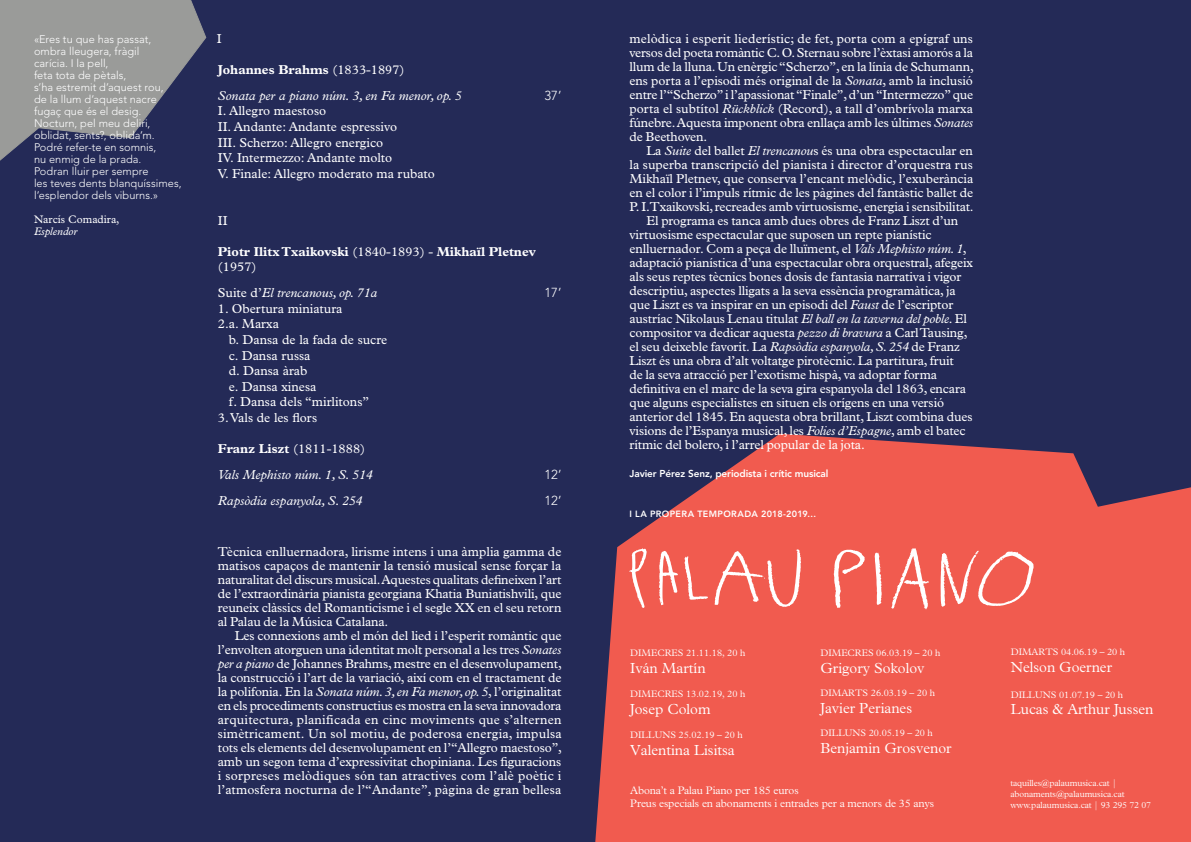
<style>
.page{position:relative;width:1191px;height:842px;background:#fff}
.page>*{position:absolute;margin:0;border:0;box-sizing:border-box;transform-origin:0 0}
.t1{font:300 14.7px "Plantin Std";color:#fff}
.t2{font:13px/14px "Plantin Std";letter-spacing:-.01em;color:#fff}
.t3{font:italic 13px/25.9px "Plantin Std";color:#fff}
.t4{font:700 13px/15.6px "Plantin Std";color:#fff}
.t5{font:300 13px "Avenir LT Std";color:#fff}
.t6{font:300 11px/12px "Avenir LT Std";letter-spacing:.005em;color:#fff}
.t7{font:300 11px/13px "Plantin Std";letter-spacing:-.01em;color:#fff}
.t8{font:11px "Plantin Std";color:#fff}
.t9{font:italic 11px "Plantin Std";color:#fff}
.t10{font:800 10px "Avenir LT Std";letter-spacing:-.01em;color:#fff}
.t11{font:300 9.5px "Plantin Std";color:#fff}
.t12{font:300 9px/11px "Plantin Std";letter-spacing:-.01em;color:#fff}
.t13{font:800 9px "Avenir LT Std";letter-spacing:.04em;color:#fff}
.s1{font-weight:700;font-style:normal}
.s2{font-style:normal}
.s3{font-weight:400}
.s4{font-style:italic}
</style>
<div class="page">
<div style="left:0;top:0;width:595px;height:842px;background:#242a57"></div>
<div style="left:595px;top:0;width:596px;height:434px;background:#242a57"></div>
<svg style="left:0;top:0;width:207px;height:161px"></svg>
<svg style="left:595px;top:434px;width:596px;height:408px;background:#da554f"></svg>
<svg style="left:833px;top:549px;width:32px;height:59px"></svg>
<svg style="left:940px;top:551px;width:93px;height:56px;background:#f37b71"></svg>
<svg style="left:684px;top:556px;width:24px;height:44px"></svg>
<svg style="left:659px;top:551px;width:19px;height:54px"></svg>
<svg style="left:629px;top:548px;width:18px;height:60px"></svg>
<svg style="left:714px;top:549px;width:87px;height:58px;background:#f3776d"></svg>
<svg style="left:891px;top:548px;width:38px;height:61px"></svg>
<svg style="left:874px;top:552px;width:7px;height:53px"></svg>
<p class="t6" style="left:34px;top:33px;width:149px">«Eres tu que has passat, ombra lleugera, fràgil<br>carícia. I la pell,<br>feta tota de pètals,<br>s’ha estremit d’aquest rou,<br>de la llum d’aquest nacre fugaç que és el desig.<br>Nocturn, pel meu deliri, oblidat, sents?, oblida’m.<br>Podré refer-te en somnis,<br>nu enmig de la prada.<br>Podran lluir per sempre<br>les teves dents blanquíssimes, l’esplendor dels viburns.»</p>
<p class="t8" style="left:34px;top:213px;width:87px">Narcís Comadira,</p>
<p class="t9" style="left:34px;top:225px;width:45px">Esplendor</p>
<p class="t2" style="left:217px;top:32px;width:6px">I</p>
<p class="t3" style="left:218px;top:57px;width:245px"><span class="s1">Johannes Brahms</span> <span class="s2">(1833-1897)<br></span>Sonata per a piano núm. 3, en Fa menor, op. 5</p>
<p class="t5" style="left:544px;top:88px;width:18px">37’</p>
<p class="t2" style="left:218px;top:103px;width:219px;line-height:15.6px">I. Allegro maestoso<br>II. Andante: Andante espressivo<br>III. Scherzo: Allegro energico<br>IV. Intermezzo: Andante molto<br>V. Finale: Allegro moderato ma rubato</p>
<p class="t2" style="left:218px;top:213px;width:11px">II</p>
<p class="t4" style="left:218px;top:243px;width:319px">Piotr Ilitx Txaikovski <span class="s3">(1840-1893) -</span> Mikhaïl Pletnev <span class="s3">(1957)</span></p>
<p class="t3" style="left:218px;top:280px;width:161px"><span class="s2">Suite d’</span>El trencanous, op. 71a</p>
<p class="t5" style="left:544px;top:285px;width:18px">17’</p>
<p class="t2" style="left:218px;top:301px;width:126px;line-height:15.6px">1. Obertura miniatura<br>2.a. Marxa</p>
<p class="t2" style="left:229px;top:332px;width:160px;line-height:15.6px">b. Dansa de la fada de sucre c. Dansa russa<br>d. Dansa àrab<br>e. Dansa xinesa<br>f. Dansa dels “mirlitons”</p>
<p class="t2" style="left:218px;top:411px;width:101px">3. Vals de les flors</p>
<p class="t3" style="left:218px;top:436px;width:156px"><span class="s1">Franz Liszt</span> <span class="s2">(1811-1888)<br></span>Vals Mephisto núm. 1, S. 514</p>
<p class="t5" style="left:544px;top:467px;width:18px">12’</p>
<p class="t3" style="left:218px;top:488px;width:146px">Rapsòdia espanyola, S. 254</p>
<p class="t5" style="left:544px;top:493px;width:18px">12’</p>
<p class="t2" style="left:218px;top:545px;width:345px;text-align:justify">Tècnica enlluernadora, lirisme intens i una àmplia gamma de matisos capaços de mantenir la tensió musical sense forçar la naturalitat del discurs musical. Aquestes qualitats defineixen l’art de l’extraordinària pianista georgiana Khatia Buniatishvili, que reuneix clàssics del Romanticisme i el segle XX en el seu retorn al Palau de la Música Catalana.</p>
<p class="t2" style="left:218px;top:629px;width:346px;text-align:justify;text-indent:17px">Les connexions amb el món del lied i l’esperit romàntic que l’envolten atorguen una identitat molt personal a les tres <span class="s4">Sonates per a piano</span> de Johannes Brahms, mestre en el desenvolupament, la construcció i l’art de la variació, així com en el tractament de la polifonia. En la <span class="s4">Sonata núm. 3, en Fa menor, op. 5</span>, l’originalitat en els procediments constructius es mostra en la seva innovadora arquitectura, planificada en cinc moviments que s’alternen simètricament. Un sol motiu, de poderosa energia, impulsa tots els elements del desenvolupament en l’“Allegro maestoso”, amb un segon tema d’expressivitat chopiniana. Les figuracions i sorpreses melòdiques són tan atractives com l’alè poètic i l’atmosfera nocturna de l’“Andante”, pàgina de gran bellesa</p>
<p class="t2" style="left:629px;top:32px;width:346px;text-align:justify">melòdica i esperit liederístic; de fet, porta com a epígraf uns versos del poeta romàntic C. O. Sternau sobre l’èxtasi amorós a la llum de la lluna. Un enèrgic “Scherzo”, en la línia de Schumann, ens porta a l’episodi més original de la <span class="s4">Sonata</span>, amb la inclusió entre l’“Scherzo” i l’apassionat “Finale”, d’un “Intermezzo” que porta el subtítol <span class="s4">Rückblick</span> (Record), a tall d’ombrívola marxa fúnebre. Aquesta imponent obra enllaça amb les últimes <span class="s4">Sonates </span>de Beethoven.</p>
<p class="t2" style="left:646px;top:144px;width:328px">La <span class="s4">Suite</span> del ballet <span class="s4">El trencanou</span>s és una obra espectacular en</p>
<p class="t2" style="left:629px;top:158px;width:345px">la superba transcripció del pianista i director d’orquestra rus</p>
<p class="t2" style="left:629px;top:172px;width:345px">Mikhaïl Pletnev, que conserva l’encant melòdic, l’exuberància</p>
<p class="t2" style="left:629px;top:186px;width:345px">en el color i l’impuls rítmic de les pàgines del fantàstic ballet de</p>
<p class="t2" style="left:629px;top:200px;width:346px">P. I. Txaikovski, recreades amb virtuosisme, energia i sensibilitat.</p>
<p class="t2" style="left:646px;top:214px;width:313px">El programa es tanca amb dues obres de Franz Liszt d’un</p>
<p class="t2" style="left:629px;top:228px;width:303px">virtuosisme espectacular que suposen un repte pianístic</p>
<p class="t2" style="left:629px;top:242px;width:339px">enlluernador. Com a peça de lluïment, el <span class="s4">Vals Mephisto núm. 1</span>,</p>
<p class="t2" style="left:629px;top:256px;width:345px">adaptació pianística d’una espectacular obra orquestral, afegeix</p>
<p class="t2" style="left:629px;top:270px;width:333px">als seus reptes tècnics bones dosis de fantasia narrativa i vigor</p>
<p class="t2" style="left:629px;top:284px;width:328px">descriptiu, aspectes lligats a la seva essència programàtica, ja</p>
<p class="t2" style="left:629px;top:298px;width:325px">que Liszt es va inspirar en un episodi del <span class="s4">Faust</span> de l’escriptor</p>
<p class="t2" style="left:629px;top:312px;width:339px">austríac Nikolaus Lenau titulat <span class="s4">El ball en la taverna del poble</span>. El</p>
<p class="t2" style="left:629px;top:326px;width:339px">compositor va dedicar aquesta <span class="s4">pezzo di bravura</span> a Carl Tausing,</p>
<p class="t2" style="left:629px;top:340px;width:332px">el seu deixeble favorit. La <span class="s4">Rapsòdia espanyola, S. 254</span> de Franz</p>
<p class="t2" style="left:629px;top:354px;width:326px">Liszt és una obra d’alt voltatge pirotècnic. La partitura, fruit</p>
<p class="t2" style="left:629px;top:368px;width:309px">de la seva atracció per l’exotisme hispà, va adoptar forma</p>
<p class="t2" style="left:629px;top:382px;width:338px">definitiva en el marc de la seva gira espanyola del 1863, encara</p>
<p class="t2" style="left:629px;top:396px;width:316px">que alguns especialistes en situen els orígens en una versió</p>
<p class="t2" style="left:629px;top:410px;width:344px">anterior del 1845. En aquesta obra brillant, Liszt combina dues</p>
<p class="t2" style="left:629px;top:424px;width:338px">visions de l’Espanya musical, les <span class="s4">Folies d’Espagne</span>, amb el batec</p>
<p class="t2" style="left:629px;top:438px;width:237px">rítmic del bolero, i l’arrel popular de la jota.</p>
<p class="t10" style="left:629px;top:468px;width:200px">Javier Pérez Senz, periodista i crític musical</p>
<p class="t13" style="left:629px;top:509px;width:188px">I la propera temporada 2018-2019...</p>
<p class="t11" style="left:630px;top:647px;width:117px">DIMECRES 21.11.18, 20 h</p>
<p class="t1" style="left:630px;top:660px;width:77px">Iván Martín</p>
<p class="t11" style="left:630px;top:688px;width:117px">DIMECRES 13.02.19, 20 h</p>
<p class="t1" style="left:630px;top:700px;width:82px">Josep Colom</p>
<p class="t11" style="left:630px;top:729px;width:114px">DILLUNS 25.02.19 – 20 h</p>
<p class="t1" style="left:630px;top:741px;width:106px">Valentina Lisitsa</p>
<p class="t11" style="left:820px;top:647px;width:121px">DIMECRES 06.03.19 – 20 h</p>
<p class="t1" style="left:820px;top:660px;width:106px">Grigory Sokolov</p>
<p class="t11" style="left:820px;top:688px;width:116px">DIMARTS 26.03.19 – 20 h</p>
<p class="t1" style="left:820px;top:700px;width:93px">Javier Perianes</p>
<p class="t11" style="left:820px;top:728px;width:114px">DILLUNS 20.05.19 – 20 h</p>
<p class="t1" style="left:820px;top:740px;width:133px">Benjamin Grosvenor</p>
<p class="t7" style="left:630px;top:783px;width:305px">Abona’t a Palau Piano per 185 euros<br>Preus especials en abonaments i entrades per a menors de 35 anys</p>
<p class="t11" style="left:1010px;top:647px;width:116px">DIMARTS 04.06.19 – 20 h</p>
<p class="t1" style="left:1010px;top:659px;width:103px">Nelson Goerner</p>
<p class="t11" style="left:1010px;top:689px;width:114px">DILLUNS 01.07.19 – 20 h</p>
<p class="t1" style="left:1010px;top:701px;width:144px">Lucas &amp; Arthur Jussen</p>
<p class="t12" style="left:1010px;top:777px;width:142px">taquilles@palaumusica.cat | abonaments@palaumusica.cat www.palaumusica.cat | 93 295 72 07</p>
</div>
